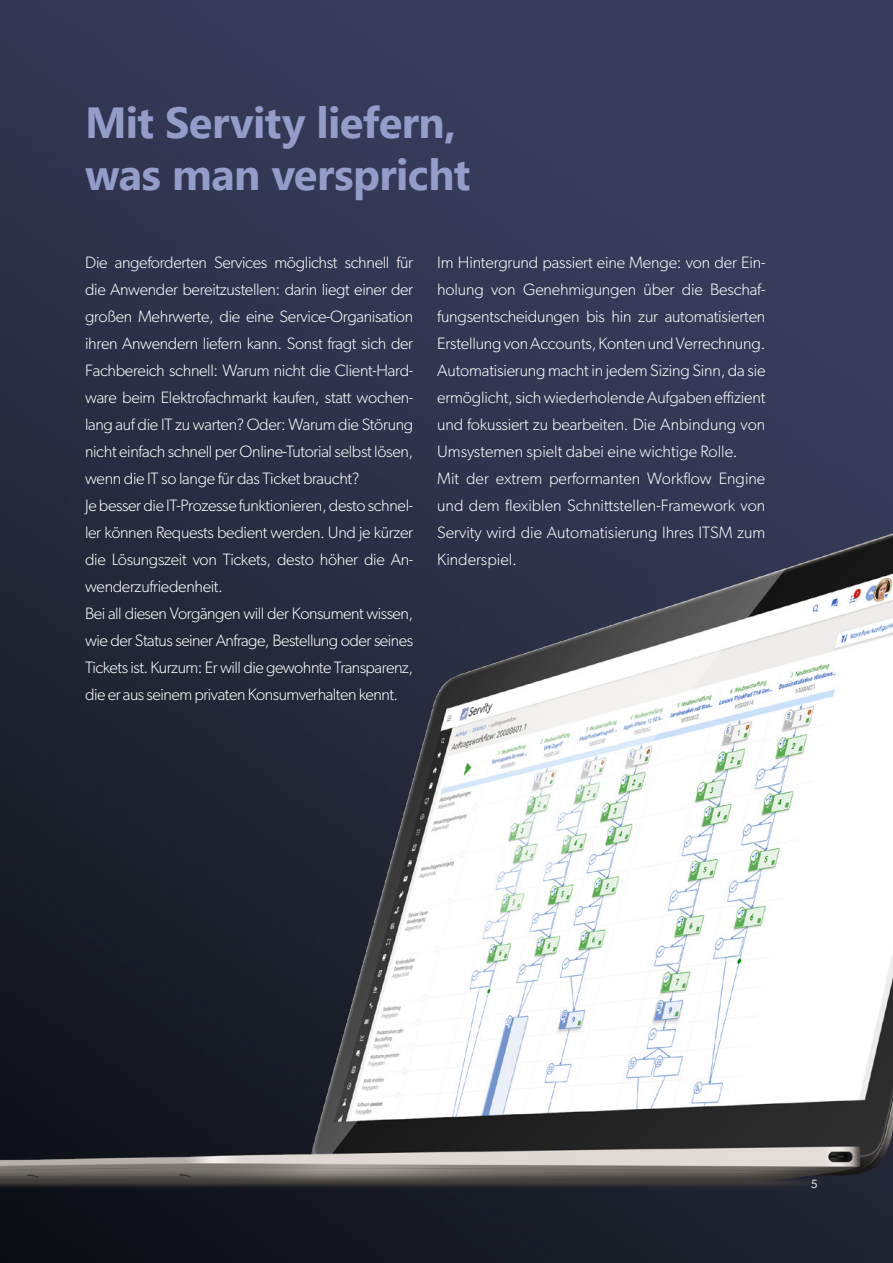
<style>
.page{position:relative;width:893px;height:1263px;background:#fff}
.page>*{position:absolute;margin:0;border:0;box-sizing:border-box;transform-origin:0 0}
.t1{font:700 43.5px/52.2px "Segoe UI";letter-spacing:-.015em;color:#949cc9}
.t2{font:300 16.5px/27px "Gibson";letter-spacing:-.02em;color:#fff}
.t3{font:12px "Gibson";color:#fff}
</style>
<div class="page">
<img style="left:0;top:0;width:893px;height:1263px">
<img style="left:0;top:380px;width:893px;height:861px">
<img style="left:0;top:0;width:47px;height:553px">
<h1 class="t1" style="left:85px;top:93px;width:387px">Mit Servity liefern, was man verspricht</h1>
<p class="t2" style="left:85px;top:249px;width:330px">Die angeforderten Services möglichst schnell für die Anwender bereitzustellen: darin liegt einer der großen Mehrwerte, die eine Service-Organisation ihren Anwendern liefern kann. Sonst fragt sich der Fachbereich schnell: Warum nicht die Client-Hard&shy;ware beim Elektrofachmarkt kaufen, statt wochen&shy;lang auf die IT zu warten? Oder: Warum die Störung nicht einfach schnell per Online-Tutorial selbst lösen, wenn die IT so lange für das Ticket braucht?<br>Je besser die IT-Prozesse funktionieren, desto schnel&shy;ler können Requests bedient werden. Und je kürzer die Lösungszeit von Tickets, desto höher die An&shy;wenderzufriedenheit.<br>Bei all diesen Vorgängen will der Konsument wissen, wie der Status seiner Anfrage, Bestellung oder seines Tickets ist. Kurzum: Er will die gewohnte Transparenz, die er aus seinem privaten Konsumverhalten kennt.</p>
<p class="t2" style="left:437px;top:249px;width:330px">Im Hintergrund passiert eine Menge: von der Ein&shy;holung von Genehmigungen über die Beschaf&shy;fungsentscheidungen bis hin zur automatisierten Erstellung von Accounts, Konten und Verrechnung.<br>Automatisierung macht in jedem Sizing Sinn, da sie ermöglicht, sich wiederholende Aufgaben effizient und fokussiert zu bearbeiten. Die Anbindung von Umsystemen spielt dabei eine wichtige Rolle.<br>Mit der extrem performanten Workflow Engine und dem flexiblen Schnittstellen-Framework von Servity wird die Automatisierung Ihres ITSM zum Kinderspiel.</p>
<p class="t3" style="left:811px;top:1177px;width:8px">5</p>
</div>
